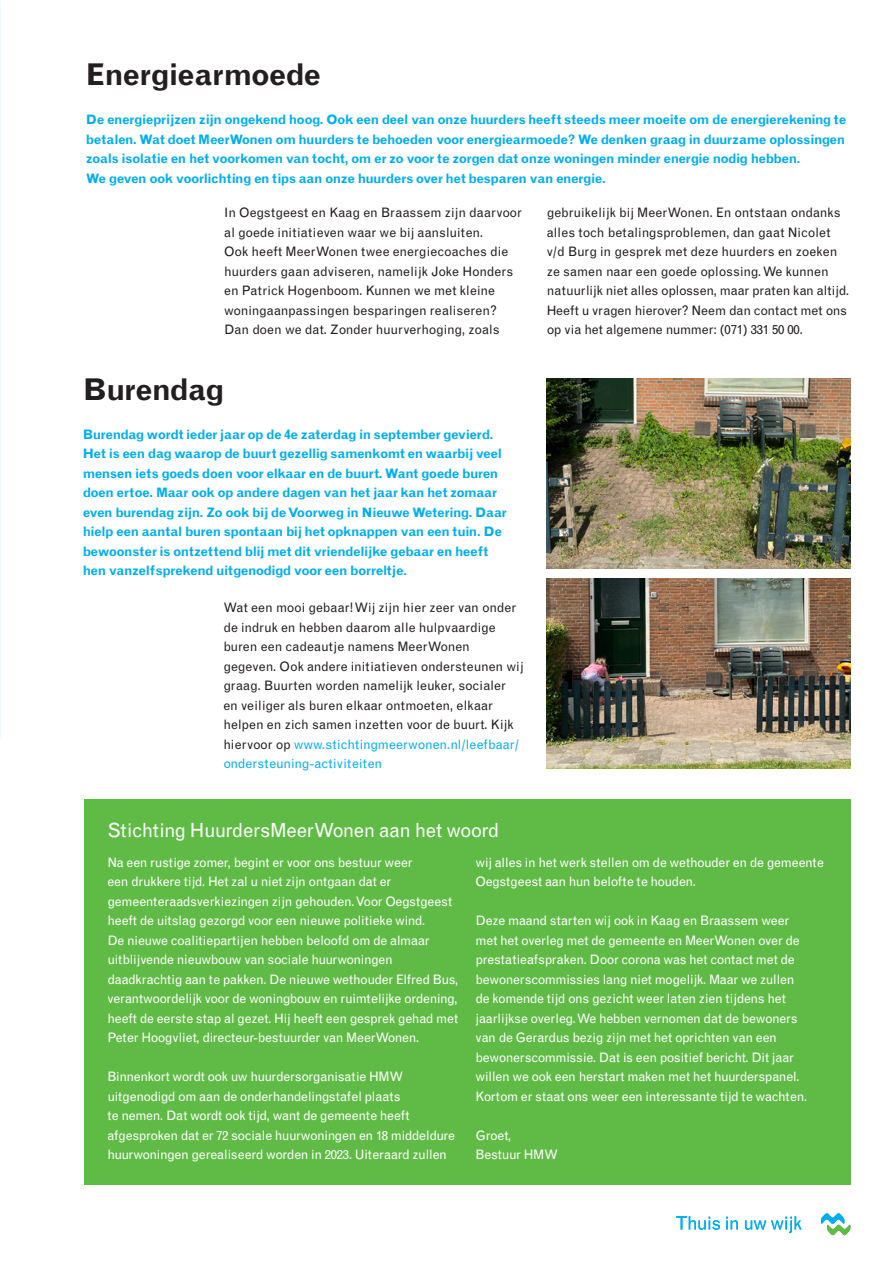
<style>
.page{position:relative;width:893px;height:1263px;background:#fff}
.page>*{position:absolute;margin:0;border:0;box-sizing:border-box;transform-origin:0 0}
.Kop_klein{font:700 30px "Grotesque MT Std";letter-spacing:-.035em;color:#231f20}
.Plattetekst_MeerWone{font:19.5px "Grotesque MT Std";letter-spacing:-.025em;color:#fff}
.Plattetekst_MeerWone-2{font:13.05px/19.5px "Grotesque MT Std";letter-spacing:-.02em;color:#fff}
.t1{font:13.05px/19.5px "Grotesque MT Std";letter-spacing:-.005em;color:#231f20}
.Intro_klein{font:700 13.05px/19.5px "Grotesque MT Std";letter-spacing:-.035em;color:#00aeef;text-align:justify}
.s1{color:#00aeef}
</style>
<div class="page">
<div style="left:84px;top:799px;width:766px;height:386px;background:#60bb46"></div>
<img style="left:547px;top:579px;width:303px;height:190px">
<img style="left:547px;top:378px;width:303px;height:190px">
<svg style="left:821px;top:1213px;width:29px;height:22px"></svg>
<svg style="left:676px;top:1216px;width:44px;height:14px"></svg>
<svg style="left:726px;top:1217px;width:12px;height:12px"></svg>
<svg style="left:745px;top:1216px;width:56px;height:17px"></svg>
<p class="Kop_klein" style="left:86px;top:57px;width:237px">Energiearmoede</p>
<p class="Intro_klein" style="left:86px;top:110px;width:762px">De energieprijzen zijn ongekend hoog. Ook een deel van onze huurders heeft steeds meer moeite om de energierekening te betalen. Wat doet MeerWonen om huurders te behoeden voor energiearmoede? We denken graag in duurzame oplossingen zoals isolatie en het voorkomen van tocht, om er zo voor te zorgen dat onze woningen minder energie nodig hebben.</p>
<p class="Intro_klein" style="left:86px;top:168px;width:522px">We geven ook voorlichting en tips aan onze huurders over het besparen van energie.</p>
<p class="t1" style="left:224px;top:203px;width:299px">In Oegstgeest en Kaag en Braassem zijn daarvoor al goede initiatieven waar we bij aansluiten.<br>Ook heeft MeerWonen twee energiecoaches die huurders gaan adviseren, namelijk Joke Honders en Patrick Hogenboom. Kunnen we met kleine woningaanpassingen besparingen realiseren?<br>Dan doen we dat. Zonder huurverhoging, zoals</p>
<p class="t1" style="left:547px;top:203px;width:304px">gebruikelijk bij MeerWonen. En ontstaan ondanks alles toch betalingsproblemen, dan gaat Nicolet v/d Burg in gesprek met deze huurders en zoeken ze samen naar een goede oplossing. We kunnen natuurlijk niet alles oplossen, maar praten kan altijd.<br>Heeft u vragen hierover? Neem dan contact met ons op via het algemene nummer: (071) 331 50 00.</p>
<p class="Kop_klein" style="left:83px;top:371px;width:143px">Burendag</p>
<p class="Intro_klein" style="left:83px;top:424px;width:426px;text-align:left">Burendag wordt ieder jaar op de 4e zaterdag in september gevierd.<br>Het is een dag waarop de buurt gezellig samenkomt en waarbij veel mensen iets goeds doen voor elkaar en de buurt. Want goede buren doen ertoe. Maar ook op andere dagen van het jaar kan het zomaar even burendag zijn. Zo ook bij de Voorweg in Nieuwe Wetering. Daar hielp een aantal buren spontaan bij het opknappen van een tuin. De bewoonster is ontzettend blij met dit vriendelijke gebaar en heeft hen vanzelfsprekend uitgenodigd voor een borreltje.</p>
<p class="t1" style="left:223px;top:598px;width:302px">Wat een mooi gebaar! Wij zijn hier zeer van onder de indruk en hebben daarom alle hulpvaardige buren een cadeautje namens MeerWonen gegeven. Ook andere initiatieven ondersteunen wij graag. Buurten worden namelijk leuker, socialer en veiliger als buren elkaar ontmoeten, elkaar helpen en zich samen inzetten voor de buurt. Kijk hiervoor op <span class="s1">www.stichtingmeerwonen.nl/leefbaar/ ondersteuning-activiteiten</span></p>
<p class="Plattetekst_MeerWone" style="left:107px;top:819px;width:394px">Stichting HuurdersMeerWonen aan het woord</p>
<p class="Plattetekst_MeerWone-2" style="left:107px;top:852px;width:353px">Na een rustige zomer, begint er voor ons bestuur weer<br>een drukkere tijd. Het zal u niet zijn ontgaan dat er gemeenteraadsverkiezingen zijn gehouden. Voor Oegstgeest heeft de uitslag gezorgd voor een nieuwe politieke wind.<br>De nieuwe coalitiepartijen hebben beloofd om de almaar uitblijvende nieuwbouw van sociale huurwoningen daadkrachtig aan te pakken. De nieuwe wethouder Elfred Bus, verantwoordelijk voor de woningbouw en ruimtelijke ordening, heeft de eerste stap al gezet. Hij heeft een gesprek gehad met Peter Hoogvliet, directeur-bestuurder van MeerWonen.</p>
<p class="Plattetekst_MeerWone-2" style="left:107px;top:1067px;width:349px">Binnenkort wordt ook uw huurdersorganisatie HMW uitgenodigd om aan de onderhandelingstafel plaats<br>te nemen. Dat wordt ook tijd, want de gemeente heeft afgesproken dat er 72 sociale huurwoningen en 18 middeldure huurwoningen gerealiseerd worden in 2023. Uiteraard zullen</p>
<p class="Plattetekst_MeerWone-2" style="left:475px;top:852px;width:350px">wij alles in het werk stellen om de wethouder en de gemeente<br>Oegstgeest aan hun belofte te houden.</p>
<p class="Plattetekst_MeerWone-2" style="left:475px;top:911px;width:333px">Deze maand starten wij ook in Kaag en Braassem weer met het overleg met de gemeente en MeerWonen over de prestatieafspraken. Door corona was het contact met de bewonerscommissies lang niet mogelijk. Maar we zullen de komende tijd ons gezicht weer laten zien tijdens het jaarlijkse overleg. We hebben vernomen dat de bewoners van de Gerardus bezig zijn met het oprichten van een bewonerscommissie. Dat is een positief bericht. Dit jaar willen we ook een herstart maken met het huurderspanel.<br>Kortom er staat ons weer een interessante tijd te wachten.</p>
<p class="Plattetekst_MeerWone-2" style="left:475px;top:1125px;width:37px">Groet,</p>
<p class="Plattetekst_MeerWone-2" style="left:475px;top:1145px;width:84px">Bestuur HMW</p>
</div>
